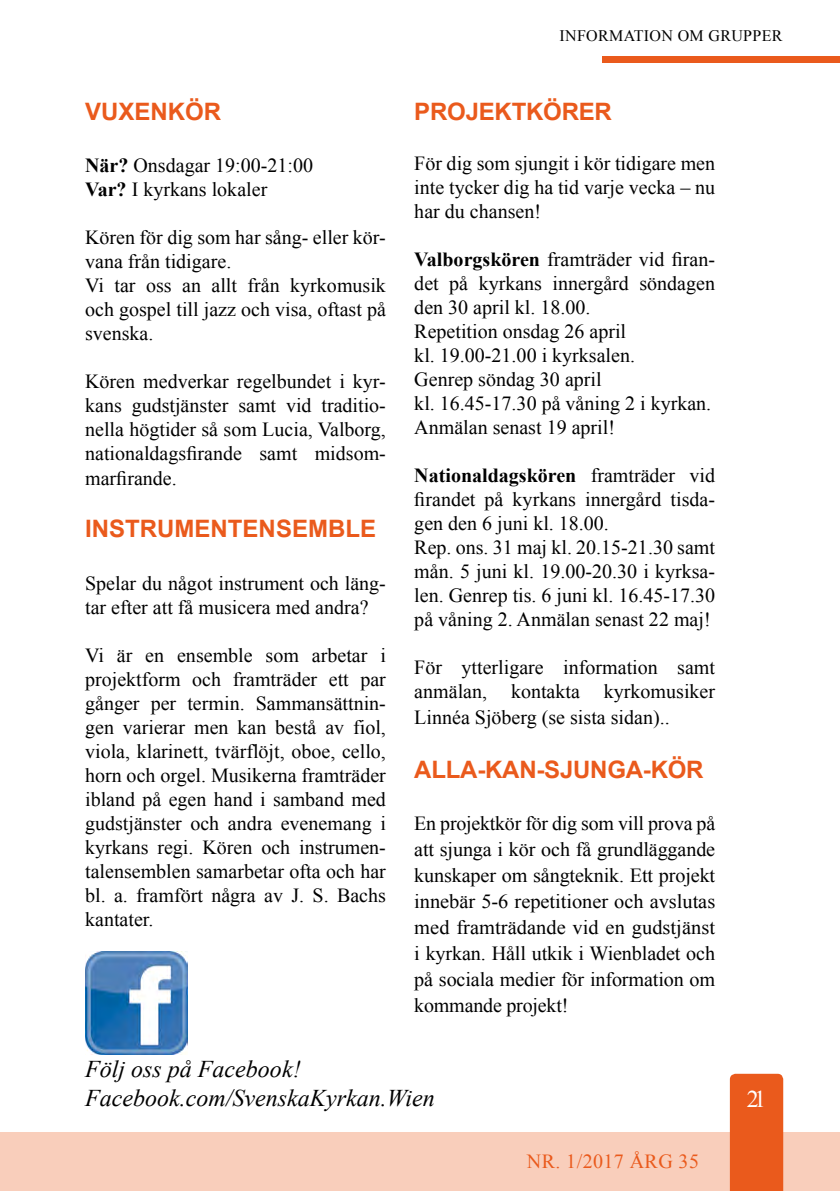
<style>
.page{position:relative;width:840px;height:1191px;background:#fff}
.page>*{position:absolute;margin:0;border:0;box-sizing:border-box;transform-origin:0 0}
.t1{font:700 24px "Arial";color:#ea5a1c}
.t2{font:italic 24px/28.8px "Times New Roman";color:#000}
.t3{font:24px "Times New Roman";color:#fff}
.t4{font:20px/24px "Times New Roman";color:#000}
.t5{font:20px "Times New Roman";letter-spacing:.02em;color:#ea5a1c}
.t6{font:16px "Times New Roman";letter-spacing:.02em;color:#000}
.s1{font-weight:700}
</style>
<div class="page">
<div style="left:0;top:1132px;width:839px;height:59px;background:#f9cebb"></div>
<div style="left:729px;top:1073px;width:53px;height:118px;background:#ea5a1c"></div>
<div style="left:602px;top:56px;width:237px;height:7px;background:#ea5a1c"></div>
<img style="left:85px;top:951px;width:103px;height:103px">
<p class="t1" style="left:85px;top:95px;width:138px">VUXENKÖR</p>
<p class="t4" style="left:85px;top:153px;width:229px"><span class="s1">När?</span> Onsdagar 19:00-21:00<br><span class="s1">Var?</span> I kyrkans lokaler</p>
<p class="t4" style="left:85px;top:225px;width:302px">Kören för dig som har sång- eller kör&shy;vana från tidigare.<br>Vi tar oss an allt från kyrkomusik och gospel till jazz och visa, oftast på svenska.</p>
<p class="t4" style="left:85px;top:369px;width:302px;text-align:justify">Kören medverkar regelbundet i kyr&shy;kans gudstjänster samt vid traditio&shy;nella högtider så som Lucia, Valborg, nationaldagsfirande samt midsom&shy;marfirande.</p>
<p class="t1" style="left:85px;top:513px;width:292px">INSTRUMENTENSEMBLE</p>
<p class="t4" style="left:85px;top:571px;width:302px">Spelar du något instrument och läng&shy;tar efter att få musicera med andra?</p>
<p class="t4" style="left:85px;top:643px;width:302px;text-align:justify">Vi är en ensemble som arbetar i projektform och framträder ett par gånger per termin. Sammansättnin&shy;gen varierar men kan bestå av fiol, viola, klarinett, tvärflöjt, oboe, cello, horn och orgel. Musikerna framträder ibland på egen hand i samband med gudstjänster och andra evenemang i kyrkans regi. Kören och instrumen&shy;talensemblen samarbetar ofta och har bl. a. framfört några av J. S. Bachs kantater.</p>
<p class="t6" style="left:559px;top:26px;width:224px">INFORMATION OM GRUPPER</p>
<p class="t1" style="left:414px;top:95px;width:147px">PROJEKTKÖRER</p>
<p class="t4" style="left:414px;top:151px;width:302px;text-align:justify">För dig som sjungit i kör tidigare men inte tycker dig ha tid varje vecka – nu har du chansen!</p>
<p class="t4" style="left:414px;top:247px;width:302px"><span class="s1">Valborgskören</span> framträder vid firan&shy;det på kyrkans innergård söndagen den 30 april kl. 18.00.<br>Repetition onsdag 26 april<br>kl. 19.00-21.00 i kyrksalen.<br>Genrep söndag 30 april<br>kl. 16.45-17.30 på våning 2 i kyrkan.<br>Anmälan senast 19 april!</p>
<p class="t4" style="left:414px;top:463px;width:302px"><span class="s1">Nationaldagskören</span> framträder vid firandet på kyrkans innergård tisda&shy;gen den 6 juni kl. 18.00.<br>Rep. ons. 31 maj kl. 20.15-21.30 samt mån. 5 juni kl. 19.00-20.30 i kyrksa&shy;len. Genrep tis. 6 juni kl. 16.45-17.30 på våning 2. Anmälan senast 22 maj!</p>
<p class="t4" style="left:414px;top:655px;width:302px">För ytterligare information samt anmälan, kontakta kyrkomusiker</p>
<p class="t4" style="left:414px;top:705px;width:257px">Linnéa Sjöberg (se sista sidan)..</p>
<p class="t1" style="left:414px;top:754px;width:17px">ALLA</p>
<p class="t1" style="left:477px;top:754px;width:209px">-KAN -SJUN GA-KÖR</p>
<p class="t4" style="left:414px;top:810px;width:302px;line-height:26px;text-align:justify">En projektkör för dig som vill prova på att sjunga i kör och få grundläggande kunskaper om sångteknik. Ett projekt innebär 5-6 repetitioner och avslutas med framträdande vid en gudstjänst i kyrkan. Håll utkik i Wienbladet och på sociala medier för information om kommande projekt!</p>
<p class="t2" style="left:85px;top:1054px;width:351px">Följ oss på Facebook!<br>Facebook.com/SvenskaKyrkan.Wien</p>
<p class="t5" style="left:526px;top:1150px;width:173px">NR. 1/2017 ÅRG 35</p>
<p class="t3" style="left:746px;top:1085px;width:21px">21</p>
</div>
